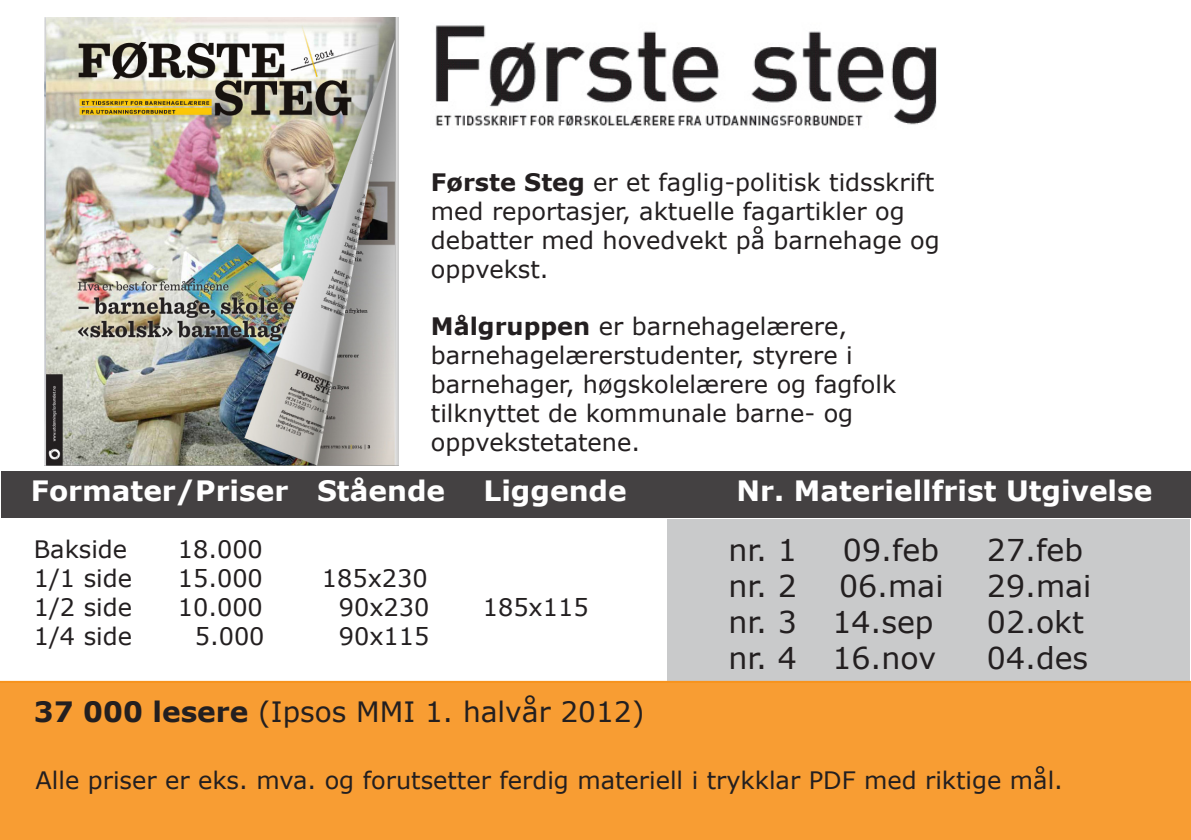
<style>
.page{position:relative;width:1191px;height:840px;background:#fff}
.page>*{position:absolute;margin:0;border:0;box-sizing:border-box;transform-origin:0 0}
.t1{font:30px "Verdana";color:#231f20}
.t2{font:700 28px "Verdana";color:#fff}
.t3{font:28px "Verdana";color:#231f20}
.t4{font:24px/28.8px "Verdana";color:#231f20}
.s1{font-weight:700}
</style>
<div class="page">
<div style="left:667px;top:519px;width:523px;height:174px;background:#c9cacb"></div>
<div style="left:1px;top:471px;width:1190px;height:47px;background:#444142"></div>
<div style="left:0;top:680px;width:1191px;height:159px;background:#f89d33"></div>
<img style="left:435px;top:25px;width:502px;height:101px">
<img style="left:45px;top:17px;width:354px;height:448px">
<p class="t4" style="left:431px;top:168px;width:510px"><span class="s1">Første Steg</span> er et faglig-politisk tidsskrift med reportasjer, aktuelle fagartikler og debatter med hovedvekt på barnehage og oppvekst.</p>
<p class="t4" style="left:431px;top:312px;width:418px"><span class="s1">Målgruppen</span> er barnehagelærere,</p>
<p class="t4" style="left:431px;top:340px;width:423px">barnehagelærerstudenter, styrere i</p>
<p class="t4" style="left:431px;top:369px;width:467px">barnehager, høgskolelærere og fagfolk tilknyttet de kommunale barne- og</p>
<p class="t4" style="left:431px;top:427px;width:211px">oppvekstetatene.</p>
<p class="t2" style="left:31px;top:471px;width:416px">Formater/Priser Stående</p>
<p class="t2" style="left:483px;top:471px;width:145px">Liggende</p>
<p class="t2" style="left:736px;top:471px;width:417px">Nr. Materiellfrist Utgivelse</p>
<p class="t4" style="left:34px;top:534px;width:95px">Bakside</p>
<p class="t4" style="left:178px;top:534px;width:87px">18.000</p>
<p class="t4" style="left:34px;top:563px;width:100px">1/1 side</p>
<p class="t4" style="left:178px;top:563px;width:87px">15.000</p>
<p class="t4" style="left:322px;top:563px;width:107px">185x230</p>
<p class="t4" style="left:34px;top:592px;width:100px">1/2 side</p>
<p class="t4" style="left:178px;top:592px;width:87px">10.000</p>
<p class="t4" style="left:339px;top:592px;width:92px">90x230</p>
<p class="t4" style="left:483px;top:592px;width:107px">185x115</p>
<p class="t4" style="left:34px;top:620px;width:100px">1/4 side</p>
<p class="t4" style="left:195px;top:620px;width:71px">5.000</p>
<p class="t4" style="left:339px;top:620px;width:92px">90x115</p>
<p class="t3" style="left:34px;top:692px;width:612px"><span class="s1">37 000 lesere</span> (Ipsos MMI 1. halvår 2012)</p>
<p class="t1" style="left:728px;top:529px;width:70px">nr. 1</p>
<p class="t1" style="left:843px;top:529px;width:98px">09.feb</p>
<p class="t1" style="left:987px;top:529px;width:98px">27.feb</p>
<p class="t1" style="left:728px;top:565px;width:70px">nr. 2</p>
<p class="t1" style="left:839px;top:565px;width:106px">06.mai</p>
<p class="t1" style="left:987px;top:565px;width:106px">29.mai</p>
<p class="t1" style="left:728px;top:601px;width:206px">nr. 3 14.sep</p>
<p class="t1" style="left:987px;top:601px;width:98px">02.okt</p>
<p class="t1" style="left:728px;top:637px;width:209px">nr. 4 16.nov</p>
<p class="t1" style="left:987px;top:637px;width:103px">04.des</p>
<p class="t4" style="left:35px;top:765px;width:1029px">Alle priser er eks. mva. og forutsetter ferdig materiell i trykklar PDF med riktige mål.</p>
</div>
